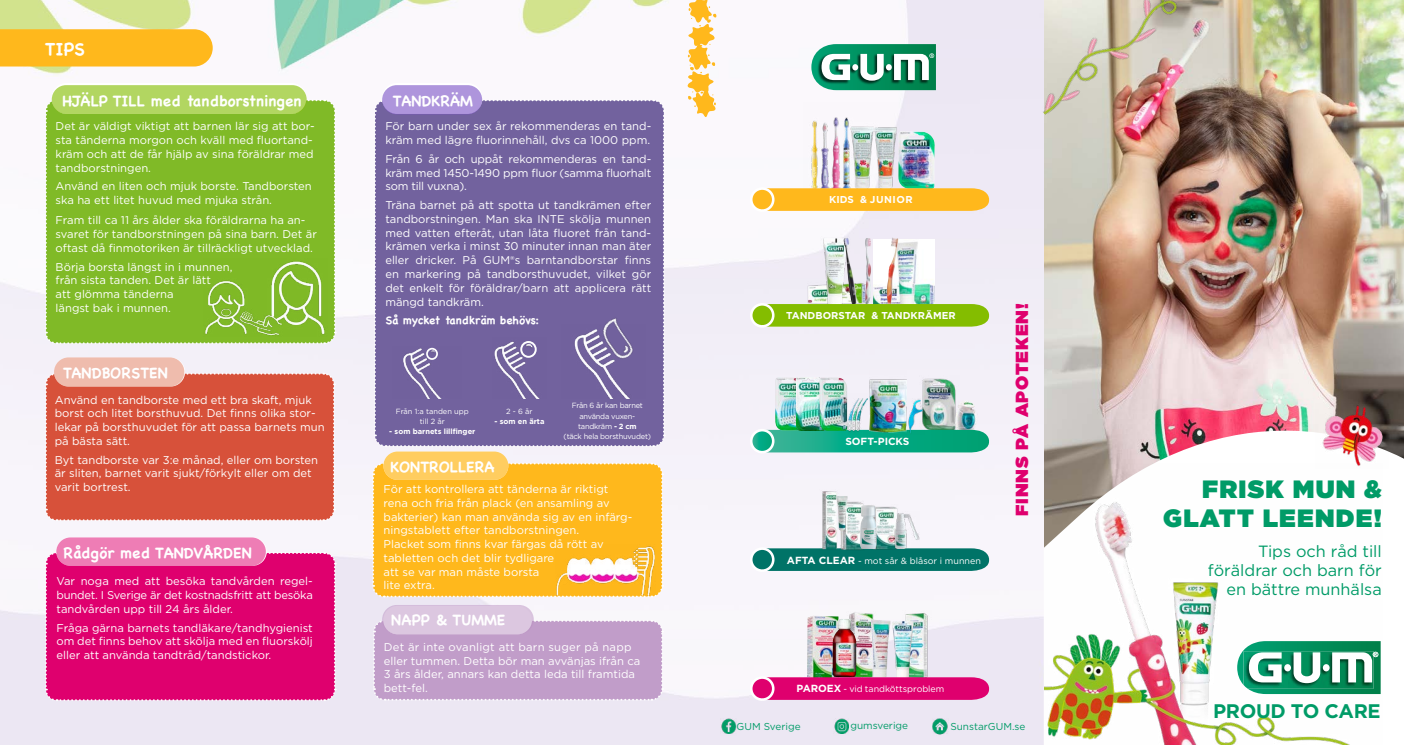
<style>
.page{position:relative;width:1404px;height:745px;background:#fff}
.page>*{position:absolute;margin:0;border:0;box-sizing:border-box;transform-origin:0 0}
.t1{font:900 25px/28.8px "Gotham HTF";letter-spacing:.05em;color:#009b67;text-align:right}
.t2{font:700 19.62px "Gotham HTF";letter-spacing:-.02em;color:#009b67}
.t3{font:900 17.5px "Gotham HTF";letter-spacing:.05em;color:#df006e}
.t4{font:700 17.5px "Chalkboard";color:#fff}
.t5{font:16.25px/18.8px "Gotham HTF";color:#009b67;text-align:right}
.t6{font:700 15px "Chalkboard";color:#fff}
.t7{font:11.25px/13.8px "Gotham";color:#fff}
.t8{font:700 11.25px "Chalkboard";color:#fff}
.t9{font:700 10.25px "Gotham HTF";letter-spacing:-.005em;color:#fff}
.t10{font:10px "Gotham HTF";color:#009b67}
.t11{font:700 10px "Gotham HTF";color:#fff}
.t12{font:700 10px "Gotham HTF";letter-spacing:.05em;color:#fff}
.t13{font:9px "Gotham HTF";color:#fff}
.t14{font:7.5px/10px "Gotham";letter-spacing:-.03em;color:#fff;text-align:center}
.t15{font:700 7.5px "Gotham";color:#fff}
.t16{font:7.5px/10px "Gotham";color:#fff;text-align:center}
.s1{font-weight:700}
.s2{font-weight:700;font-size:10.25px}
</style>
<div class="page">
<img style="left:0;top:0;width:1044px;height:744px">
<img style="left:720px;top:718px;width:16px;height:16px">
<img style="left:833px;top:718px;width:15px;height:16px">
<img style="left:931px;top:718px;width:17px;height:16px">
<img style="left:1044px;top:0;width:359px;height:410px">
<svg style="left:1043px;top:410px;width:360px;height:334px"></svg>
<img style="left:1044px;top:463px;width:338px;height:281px">
<svg style="left:1236px;top:640px;width:144px;height:53px"></svg>
<img style="left:1021px;top:0;width:186px;height:134px">
<img style="left:1315px;top:403px;width:72px;height:65px">
<svg style="left:686px;top:0;width:30px;height:117px"></svg>
<div style="left:0;top:29px;width:213px;height:37px;background:#ffb81c"></div>
<svg style="left:811px;top:44px;width:124px;height:46px"></svg>
<img style="left:901px;top:609px;width:30px;height:67px">
<img style="left:846px;top:611px;width:30px;height:65px">
<img style="left:870px;top:619px;width:43px;height:57px">
<img style="left:807px;top:615px;width:31px;height:61px">
<img style="left:832px;top:618px;width:24px;height:58px">
<div style="left:768px;top:548px;width:220px;height:22px;background:#007367"></div>
<div style="left:750px;top:547px;width:24px;height:24px;background:#007367;border:3px solid #fff;border-radius:50%"></div>
<img style="left:819px;top:489px;width:20px;height:61px">
<img style="left:839px;top:500px;width:25px;height:49px">
<img style="left:871px;top:504px;width:27px;height:46px">
<img style="left:891px;top:511px;width:28px;height:37px">
<img style="left:858px;top:504px;width:2px;height:44px">
<div style="left:860px;top:504px;width:17px;height:43px;background:#fff;opacity:.42"></div>
<div style="left:860px;top:505px;width:17px;height:43px;background:#000;opacity:.24"></div>
<div style="left:835px;top:494px;width:13px;height:53px;background:#f6f3f9"></div>
<div style="left:835px;top:495px;width:13px;height:53px;background:#000;opacity:.24"></div>
<img style="left:803px;top:102px;width:96px;height:86px">
<img style="left:898px;top:131px;width:36px;height:57px">
<img style="left:807px;top:281px;width:57px;height:23px">
<img style="left:820px;top:237px;width:30px;height:67px">
<img style="left:864px;top:237px;width:7px;height:67px">
<img style="left:873px;top:239px;width:61px;height:65px">
<img style="left:843px;top:238px;width:13px;height:66px">
<img style="left:919px;top:375px;width:40px;height:54px">
<img style="left:955px;top:400px;width:23px;height:29px">
<svg style="left:768px;top:676px;width:220px;height:23px;background:#dc0e73"></svg>
<div style="left:750px;top:675px;width:24px;height:25px;background:#df006e;border:3px solid #fff;border-radius:50%"></div>
<svg style="left:767px;top:429px;width:221px;height:23px;background:#12aa84"></svg>
<svg style="left:751px;top:430px;width:22px;height:22px"></svg>
<div style="left:749px;top:428px;width:25px;height:25px;border:3px solid #fff;border-radius:50%"></div>
<svg style="left:768px;top:188px;width:220px;height:23px;background:#feb922"></svg>
<div style="left:750px;top:187px;width:24px;height:25px;background:#ffb81c;border:3px solid #fff;border-radius:50%"></div>
<img style="left:775px;top:377px;width:21px;height:53px">
<img style="left:796px;top:377px;width:23px;height:53px">
<img style="left:819px;top:377px;width:28px;height:53px">
<img style="left:847px;top:393px;width:20px;height:41px">
<img style="left:906px;top:398px;width:18px;height:35px">
<img style="left:869px;top:370px;width:37px;height:66px">
<div style="left:382px;top:83px;width:100px;height:31px;background:#fff;border-radius:15px"></div>
<div style="left:382px;top:85px;width:100px;height:29px;background:#ae95dc;border-radius:15px"></div>
<div style="left:44px;top:98px;width:293px;height:247px;background:#80ba27"></div>
<div style="left:52px;top:83px;width:254px;height:31px;background:#fff;border-radius:15px"></div>
<div style="left:52px;top:85px;width:254px;height:29px;background:#b2d661;border-radius:14px"></div>
<div style="left:44px;top:550px;width:293px;height:151px;background:#df006e"></div>
<div style="left:56px;top:537px;width:210px;height:28px;background:#ee7db5;border-radius:14px"></div>
<div style="left:371px;top:461px;width:293px;height:137px;background:#ffb81c"></div>
<div style="left:383px;top:451px;width:125px;height:28px;background:#ffcd60;border-radius:14px"></div>
<svg style="left:372px;top:618px;width:292px;height:83px;background:#c4a2cc"></svg>
<div style="left:382px;top:604px;width:151px;height:29px;background:#dcc7e0;border-radius:15px"></div>
<div style="left:44px;top:371px;width:292px;height:151px;background:#d7513a"></div>
<div style="left:54px;top:357px;width:130px;height:29px;background:#efbcad;border-radius:15px"></div>
<div style="left:768px;top:304px;width:220px;height:22px;background:#84bd00"></div>
<div style="left:750px;top:303px;width:24px;height:24px;background:#84bd00;border:3px solid #fff;border-radius:50%"></div>
<img style="left:204px;top:258px;width:124px;height:78px">
<img style="left:556px;top:544px;width:100px;height:50px">
<svg style="left:373px;top:98px;width:292px;height:350px;background:#7868a2"></svg>
<h3 class="t4" style="left:45px;top:38px;width:41px">TIPS</h3>
<h3 class="t6" style="left:62px;top:92px;width:240px">HJÄLP TILL med tandborstningen</h3>
<p class="t7" style="left:56px;top:119px;width:261px">Det är väldigt viktigt att barnen lär sig att bor&shy;sta tänderna morgon och kväll med fluortand&shy;kräm och att de får hjälp av sina föräldrar med tandborstningen.</p>
<p class="t7" style="left:56px;top:179px;width:258px">Använd en liten och mjuk borste. Tandborsten ska ha ett litet huvud med mjuka strån.</p>
<p class="t7" style="left:56px;top:213px;width:263px">Fram till ca 11 års ålder ska föräldrarna ha an&shy;svaret för tandborstningen på sina barn. Det är oftast då finmotoriken är tillräckligt utvecklad.</p>
<p class="t7" style="left:56px;top:259px;width:178px">Börja borsta längst in i munnen, från sista tanden. Det är lätt<br>att glömma tänderna<br>längst bak i munnen.</p>
<h3 class="t6" style="left:63px;top:364px;width:106px">TANDBORSTEN</h3>
<p class="t7" style="left:55px;top:392px;width:271px">Använd en tandborste med ett bra skaft, mjuk borst och litet borsthuvud. Det finns olika stor&shy;lekar på borsthuvudet för att passa barnets mun på bästa sätt.</p>
<p class="t7" style="left:55px;top:452px;width:265px">Byt tandborste var 3:e månad, eller om borsten är sliten, barnet varit sjukt/förkylt eller om det varit bortrest.</p>
<h3 class="t6" style="left:63px;top:544px;width:190px">Rådgör med TANDVÅRDEN</h3>
<p class="t7" style="left:56px;top:574px;width:258px;text-align:justify">Var noga med att besöka tandvården regel&shy;bundet. I Sverige är det kostnadsfritt att besöka tandvården upp till 24 års ålder.</p>
<p class="t7" style="left:56px;top:620px;width:258px;text-align:justify">Fråga gärna barnets tandläkare/tandhygienist om det finns behov att skölja med en fluorskölj eller att använda tandtråd/tandstickor.</p>
<h3 class="t6" style="left:393px;top:92px;width:82px">TANDKRÄM</h3>
<p class="t7" style="left:385px;top:119px;width:267px">För barn under sex år rekommenderas en tand&shy;kräm med lägre fluorinnehåll, dvs ca 1000 ppm.</p>
<p class="t7" style="left:385px;top:152px;width:267px;text-align:justify">Från 6 år och uppåt rekommenderas en tand&shy;kräm med 1450-1490 ppm fluor (samma fluorhalt som till vuxna).</p>
<p class="t7" style="left:385px;top:198px;width:267px;text-align:justify">Träna barnet på att spotta ut tandkrämen efter tandborstningen. Man ska INTE skölja munnen med vatten efteråt, utan låta fluoret från tand&shy;krämen verka i minst 30 minuter innan man äter eller dricker. På GUM®s barntandborstar finns en markering på tandborsthuvudet, vilket gör det enkelt för föräldrar/barn att applicera rätt mängd tandkräm.</p>
<p class="t8" style="left:385px;top:313px;width:155px">Så mycket tandkräm behövs:</p>
<p class="t16" style="left:396px;top:406px;width:75px">Från 1:a tanden upp till 2 år</p>
<p class="t15" style="left:389px;top:426px;width:88px">- som barnets lillfinger</p>
<p class="t14" style="left:506px;top:406px;width:28px">2 - 6 år</p>
<p class="t15" style="left:494px;top:416px;width:52px">- som en ärta</p>
<h3 class="t6" style="left:390px;top:458px;width:105px">KONTROLLERA</h3>
<p class="t14" style="left:563px;top:400px;width:89px">Från 6 år kan barnet använda vuxen&shy;tandkräm <span class="s1">- 2 cm<br></span>(täck hela borsthuvudet)</p>
<p class="t7" style="left:383px;top:481px;width:250px">För att kontrollera att tänderna är riktigt rena och fria från plack (en ansamling av bakterier) kan man använda sig av en infärg&shy;ningstablett efter tandborstningen.<br>Placket som finns kvar färgas då rött av tabletten och det blir tydligare<br>att se var man måste borsta<br>lite extra.</p>
<h3 class="t6" style="left:391px;top:610px;width:116px">NAPP &amp; TUMME</h3>
<p class="t7" style="left:384px;top:639px;width:258px">Det är inte ovanligt att barn suger på napp eller tummen. Detta bör man avvänjas ifrån ca 3 års ålder, annars kan detta leda till framtida bett-fel.</p>
<p class="t12" style="left:829px;top:194px;width:85px">KIDS &amp; JUNIOR</p>
<p class="t11" style="left:786px;top:309px;width:171px">TANDBORSTAR &amp; TANDKRÄMER</p>
<h3 class="t3" style="left:1011px;top:515px;width:214px;rotate:-90deg">FINNS PÅ APOTEKEN!</h3>
<p class="t9" style="left:845px;top:435px;width:66px">SOFT-PICKS</p>
<p class="t13" style="left:787px;top:555px;width:195px"><span class="s2">AFTA CLEAR</span> - mot sår &amp; blåsor i munnen</p>
<p class="t13" style="left:796px;top:683px;width:149px"><span class="s2">PAROEX</span> - vid tandköttsproblem</p>
<p class="t10" style="left:736px;top:720px;width:66px">GUM Sverige</p>
<p class="t10" style="left:850px;top:719px;width:59px">gumsverige</p>
<p class="t10" style="left:950px;top:720px;width:76px">SunstarGUM.se</p>
<h1 class="t1" style="left:1163px;top:474px;width:220px">FRISK MUN &amp;<br>GLATT LEENDE!</h1>
<h3 class="t5" style="left:1207px;top:541px;width:175px">Tips och råd till föräldrar och barn för en bättre munhälsa</h3>
<h2 class="t2" style="left:1213px;top:698px;width:169px">PROUD TO CARE</h2>
</div>
